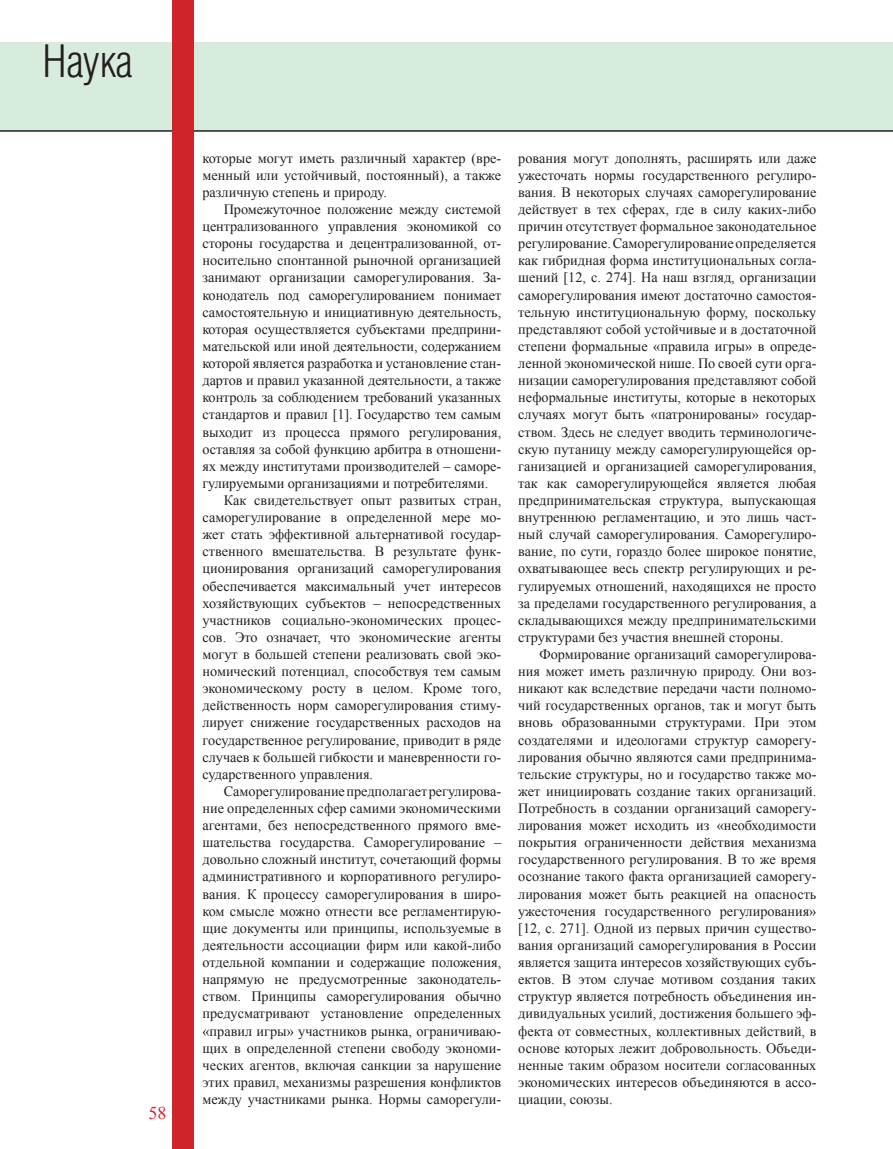
<style>
.page{position:relative;width:893px;height:1149px;background:#fff}
.page>*{position:absolute;margin:0;border:0;box-sizing:border-box;transform-origin:0 0}
.t1{font:43.5px "AG Letterica Cond L";letter-spacing:-.01em;color:#231f20}
.t2{font:18px "Times New Roman";color:#d1232a}
.Основной{font:14.25px/17.1px "Times New Roman";color:#231f20;text-align:justify}
</style>
<div class="page">
<div style="left:0;top:43px;width:893px;height:88px;background:#d8ecdd"></div>
<hr style="left:0;top:130px;width:893px;height:2px;background:#231f20">
<div style="left:172px;top:0;width:21px;height:1148px;background:#d1232a"></div>
<h1 class="t1" style="left:43px;top:36px;width:92px">Наука</h1>
<p class="t2" style="left:148px;top:1100px;width:19px">58</p>
<p class="Основной" style="left:202px;top:149px;width:300px">которые могут иметь различный характер (вре&shy;менный или устойчивый, постоянный), а также различную степень и природу.</p>
<p class="Основной" style="left:202px;top:200px;width:300px;text-indent:21px">Промежуточное положение между системой централизованного управления экономикой со стороны государства и децентрализованной, от&shy;носительно спонтанной рыночной организацией занимают организации саморегулирования. За&shy;конодатель под саморегулированием понимает самостоятельную и инициативную деятельность, которая осуществляется субъектами предприни&shy;мательской или иной деятельности, содержанием которой является разработка и установление стан&shy;дартов и правил указанной деятельности, а также контроль за соблюдением требований указанных стандартов и правил [1]. Государство тем самым выходит из процесса прямого регулирования, оставляя за собой функцию арбитра в отношени&shy;ях между институтами производителей – саморе&shy;гулируемыми организациями и потребителями.</p>
<p class="Основной" style="left:202px;top:491px;width:300px;text-indent:21px">Как свидетельствует опыт развитых стран, саморегулирование в определенной мере мо&shy;жет стать эффективной альтернативой государ&shy;ственного вмешательства. В результате функ&shy;ционирования организаций саморегулирования обеспечивается максимальный учет интересов хозяйствующих субъектов – непосредственных участников социально-экономических процес&shy;сов. Это означает, что экономические агенты могут в большей степени реализовать свой эко&shy;номический потенциал, способствуя тем самым экономическому росту в целом. Кроме того, действенность норм саморегулирования стиму&shy;лирует снижение государственных расходов на государственное регулирование, приводит в ряде случаев к большей гибкости и маневренности го&shy;сударственного управления.</p>
<p class="Основной" style="left:202px;top:782px;width:300px;text-indent:21px">Саморегулирование предполагает регулирова&shy;ние определенных сфер самими экономическими агентами, без непосредственного прямого вме&shy;шательства государства. Саморегулирование – довольно сложный институт, сочетающий формы административного и корпоративного регулиро&shy;вания. К процессу саморегулирования в широ&shy;ком смысле можно отнести все регламентирую&shy;щие документы или принципы, используемые в деятельности ассоциации фирм или какой‑либо отдельной компании и содержащие положения, напрямую не предусмотренные законодатель&shy;ством. Принципы саморегулирования обычно предусматривают установление определенных «правил игры» участников рынка, ограничиваю&shy;щих в определенной степени свободу экономи&shy;ческих агентов, включая санкции за нарушение этих правил, механизмы разрешения конфликтов между участниками рынка. Нормы саморегули-</p>
<p class="Основной" style="left:518px;top:149px;width:300px">рования могут дополнять, расширять или даже ужесточать нормы государственного регулиро&shy;вания. В некоторых случаях саморегулирование действует в тех сферах, где в силу каких‑либо причин отсутствует формальное законодательное регулирование. Саморегулирование определяется как гибридная форма институциональных согла&shy;шений [12, с. 274]. На наш взгляд, организации саморегулирования имеют достаточно самостоя&shy;тельную институциональную форму, поскольку представляют собой устойчивые и в достаточной степени формальные «правила игры» в опреде&shy;ленной экономической нише. По своей сути орга&shy;низации саморегулирования представляют собой неформальные институты, которые в некоторых случаях могут быть «патронированы» государ&shy;ством. Здесь не следует вводить терминологиче&shy;скую путаницу между саморегулирующейся ор&shy;ганизацией и организацией саморегулирования, так как саморегулирующейся является любая предпринимательская структура, выпускающая внутреннюю регламентацию, и это лишь част&shy;ный случай саморегулирования. Саморегулиро&shy;вание, по сути, гораздо более широкое понятие, охватывающее весь спектр регулирующих и ре&shy;гулируемых отношений, находящихся не просто за пределами государственного регулирования, а складывающихся между предпринимательскими структурами без участия внешней стороны.</p>
<p class="Основной" style="left:518px;top:645px;width:300px;text-indent:21px">Формирование организаций саморегулирова&shy;ния может иметь различную природу. Они воз&shy;никают как вследствие передачи части полномо&shy;чий государственных органов, так и могут быть вновь образованными структурами. При этом создателями и идеологами структур саморегу&shy;лирования обычно являются сами предпринима&shy;тельские структуры, но и государство также мо&shy;жет инициировать создание таких организаций.<br>Потребность в создании организаций саморегу&shy;лирования может исходить из «необходимости покрытия ограниченности действия механизма государственного регулирования. В то же время осознание такого факта организацией саморегу&shy;лирования может быть реакцией на опасность ужесточения государственного регулирования» [12, с. 271]. Одной из первых причин существо&shy;вания организаций саморегулирования в России является защита интересов хозяйствующих субъ&shy;ектов. В этом случае мотивом создания таких структур является потребность объединения ин&shy;дивидуальных усилий, достижения большего эф&shy;фекта от совместных, коллективных действий, в основе которых лежит добровольность. Объеди&shy;ненные таким образом носители согласованных экономических интересов объединяются в ассо&shy;циации, союзы.</p>
</div>
